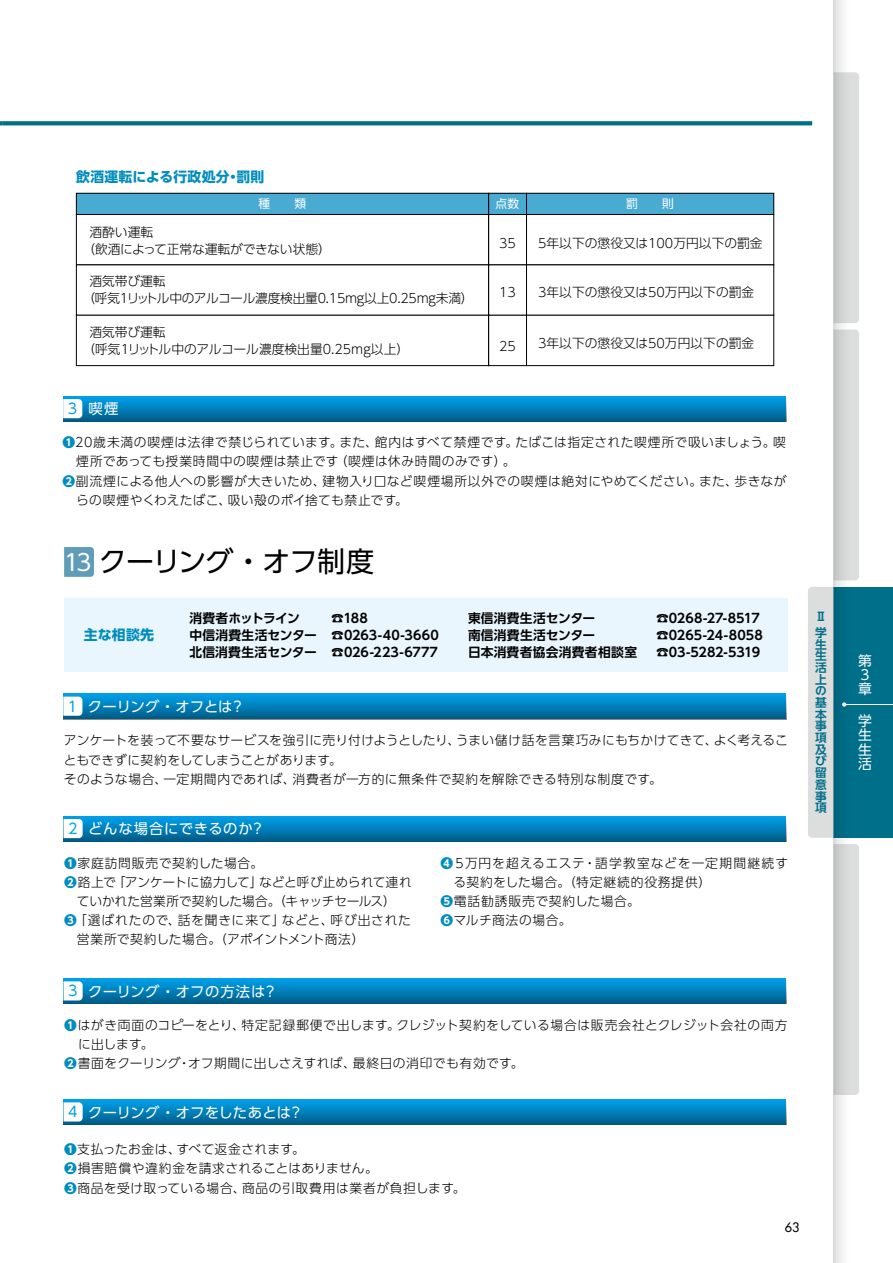
<style>
.page{position:relative;width:893px;height:1263px;background:#fff}
.page>*{position:absolute;margin:0;border:0;box-sizing:border-box;transform-origin:0 0}
.t1{font:28.05px "UD Shin Go Pro";letter-spacing:-.025em;color:#000}
.t2{font:14.4px "UD Shin Go Pro";letter-spacing:.02em;color:#fff}
.t3{font:14.4px "UD Shin Go Pro";letter-spacing:.04em;color:#fff}
.t4{font:14.4px "UD Shin Go Pro";letter-spacing:-.005em;color:#fff}
.t5{font:700 13.8px "UD Shin Go Pro";letter-spacing:.02em;color:#008dbd}
.t6{font:13.8px/14.1px "UD Shin Go NT Pro";color:#fff;text-align:justify}
.t7{font:300 12.75px/19.2px "UD Shin Go Pro";letter-spacing:.04em;color:#000}
.t8{font:300 12.75px/19.2px "UD Shin Go Pro";letter-spacing:.02em;color:#000}
.t9{font:300 12.75px/17px "UD Shin Go Pro";color:#000}
.t10{font:700 12.75px/17px "UD Shin Go Pro De";letter-spacing:.01em;color:#000}
.t11{font:300 12.75px "UD Shin Go Pro";letter-spacing:.06em;color:#000}
.t12{font:300 12.75px "UD Shin Go Pro";letter-spacing:.045em;color:#000}
.t13{font:300 12.75px/17px "UD Shin Go Pro";letter-spacing:-.02em;color:#000}
.t14{font:300 12.75px "UD Shin Go Pro";letter-spacing:-.005em;color:#000}
.t15{font:300 12.75px "UD Shin Go Pro";letter-spacing:-.015em;color:#000}
.t16{font:300 12.75px "UD Shin Go Pro";letter-spacing:.08em;color:#000}
.t17{font:300 12.75px/17px "UD Shin Go Pro";letter-spacing:-.01em;color:#000}
.t18{font:300 12.75px "UD Shin Go Pro";letter-spacing:.055em;color:#000}
.t19{font:700 12.75px "UD Shin Go Pro De";letter-spacing:-.025em;color:#000}
.t20{font:700 12.75px "UD Shin Go Pro De";letter-spacing:-.05em;color:#000}
.t21{font:12.75px "Futura";color:#000}
.t22{font:700 11.7px/11.7px "UD Shin Go NT Pro De";color:#006f8a}
.t23{font:11.7px "UD Shin Go Pro";color:#fff}
.s1{font-family:"UD Shin Go NT Pro";color:#00a0e9}
.s2{font-weight:700;color:#008dbd}
.s3{font-family:"UD Shin Go NT Pro";font-size:22.8px;color:#fff}
</style>
<div class="page">
<svg style="left:2px;top:121px;width:810px;height:4px;background:#0c758f"></svg>
<div style="left:850px;top:72px;width:9px;height:251px;background:#dcdddd"></div>
<div style="left:850px;top:330px;width:9px;height:250px;background:#dcdddd"></div>
<div style="left:850px;top:844px;width:9px;height:251px;background:#dcdddd"></div>
<div style="left:834px;top:587px;width:59px;height:251px;background:#006f8a"></div>
<hr style="left:844px;top:704px;width:49px;height:1px;background:#fff">
<div style="left:808px;top:587px;width:25px;height:251px;background:#dcdddd"></div>
<svg style="left:833px;top:0;width:17px;height:1263px"></svg>
<div style="left:76px;top:193px;width:413px;height:21px;background:#49aad2"></div>
<div style="left:76px;top:193px;width:413px;height:22px;border:1px solid #000"></div>
<div style="left:489px;top:193px;width:37px;height:21px;background:#49aad2"></div>
<div style="left:488px;top:193px;width:39px;height:22px;border:1px solid #000"></div>
<div style="left:526px;top:193px;width:248px;height:21px;background:#49aad2"></div>
<div style="left:526px;top:193px;width:248px;height:22px;border:1px solid #000"></div>
<div style="left:76px;top:214px;width:413px;height:51px;border:1px solid #000"></div>
<div style="left:488px;top:214px;width:39px;height:51px;border:1px solid #000"></div>
<div style="left:526px;top:214px;width:248px;height:51px;border:1px solid #000"></div>
<div style="left:488px;top:265px;width:39px;height:50px;border:1px solid #000"></div>
<div style="left:76px;top:315px;width:413px;height:51px;border:1px solid #000"></div>
<div style="left:488px;top:315px;width:39px;height:51px;border:1px solid #000"></div>
<div style="left:526px;top:315px;width:248px;height:51px;border:1px solid #000"></div>
<div style="left:64px;top:598px;width:723px;height:74px;background:#eaf6fd"></div>
<svg style="left:63px;top:694px;width:723px;height:25px;background:#007eb8"></svg>
<svg style="left:63px;top:697px;width:19px;height:19px"></svg>
<div style="left:63px;top:396px;width:723px;height:26px;background:linear-gradient(to bottom,#00a3ee,#005d89)"></div>
<svg style="left:63px;top:399px;width:19px;height:19px"></svg>
<svg style="left:64px;top:547px;width:30px;height:30px"></svg>
<div style="left:64px;top:978px;width:722px;height:26px;background:linear-gradient(to bottom,#00a3ee,#015e8a)"></div>
<svg style="left:64px;top:981px;width:19px;height:19px"></svg>
<div style="left:64px;top:1099px;width:722px;height:26px;background:linear-gradient(to bottom,#00a3ef,#015e8a)"></div>
<svg style="left:64px;top:1102px;width:19px;height:19px"></svg>
<svg style="left:64px;top:816px;width:722px;height:25px;background:#007fba"></svg>
<svg style="left:64px;top:819px;width:19px;height:19px"></svg>
<p class="t5" style="left:76px;top:166px;width:204px">飲酒運転による行政処分・罰則　</p>
<p class="t23" style="left:259px;top:194px;width:49px">種　　類</p>
<p class="t23" style="left:496px;top:194px;width:25px">点数</p>
<p class="t23" style="left:626px;top:194px;width:49px">罰　　則</p>
<p class="t8" style="left:499px;top:233px;width:18px">35</p>
<p class="t9" style="left:538px;top:235px;width:226px">5年以下の懲役又は100万円以下の罰金</p>
<p class="t8" style="left:499px;top:282px;width:18px">13</p>
<p class="t9" style="left:538px;top:283px;width:218px">3年以下の懲役又は50万円以下の罰金</p>
<p class="t17" style="left:82px;top:223px;width:250px;text-indent:7px">酒酔い運転<br>（飲酒によって正常な運転ができない状態）</p>
<p class="t13" style="left:82px;top:273px;width:393px;text-indent:7px">酒気帯び運転<br>（呼気1リットル中のアルコール濃度検出量0.15mg以上0.25mg未満）</p>
<p class="t9" style="left:82px;top:323px;width:328px;text-indent:7px">酒気帯び運転<br>（呼気1リットル中のアルコール濃度検出量0.25mg以上）</p>
<p class="t8" style="left:499px;top:336px;width:18px">25</p>
<p class="t9" style="left:538px;top:334px;width:218px">3年以下の懲役又は50万円以下の罰金</p>
<p class="t2" style="left:68px;top:397px;width:52px"><span class="s1">3</span> 喫煙</p>
<p class="t7" style="left:62px;top:432px;width:725px"><span class="s2">❶</span>20歳未満の喫煙は法律で禁じられています。また、館内はすべて禁煙です。たばこは指定された喫煙所で吸いましょう。喫</p>
<p class="t12" style="left:76px;top:451px;width:441px">煙所であっても授業時間中の喫煙は禁止です（喫煙は休み時間のみです）。</p>
<p class="t7" style="left:62px;top:471px;width:726px"><span class="s2">❷</span>副流煙による他人への影響が大きいため、建物入り口など喫煙場所以外での喫煙は絶対にやめてください。また、歩きなが</p>
<p class="t8" style="left:76px;top:490px;width:333px">らの喫煙やくわえたばこ、吸い殻のポイ捨ても禁止です。</p>
<h1 class="t1" style="left:64px;top:539px;width:311px"><span class="s3">13</span> クーリング・オフ制度</h1>
<p class="t5" style="left:84px;top:623px;width:72px">主な相談先</p>
<p class="t10" style="left:190px;top:609px;width:251px;text-indent:142px">☎188<br>中信消費生活センター ☎0263-40-3660北信消費生活センター ☎026-223-6777</p>
<p class="t10" style="left:468px;top:609px;width:129px">東信消費生活センター</p>
<p class="t10" style="left:656px;top:609px;width:105px">☎0268-27-8517</p>
<p class="t20" style="left:190px;top:607px;width:112px">消費者ホットライン</p>
<p class="t10" style="left:468px;top:626px;width:129px">南信消費生活センター</p>
<p class="t10" style="left:656px;top:626px;width:108px">☎0265-24-8058</p>
<p class="t10" style="left:468px;top:644px;width:171px">日本消費者協会消費者相談室</p>
<p class="t19" style="left:656px;top:642px;width:106px">☎03-5282-5319</p>
<p class="t4" style="left:68px;top:695px;width:178px"><span class="s1">1</span> クーリング・オフとは？</p>
<p class="t8" style="left:64px;top:730px;width:725px">アンケートを装って不要なサービスを強引に売り付けようとしたり、うまい儲け話を言葉巧みにもちかけてきて、よく考えることもできずに契約をしてしまうことがあります。<br>そのような場合、一定期間内であれば、消費者が一方的に無条件で契約を解除できる特別な制度です。</p>
<p class="t3" style="left:68px;top:817px;width:198px"><span class="s1">2</span> どんな場合にできるのか？</p>
<p class="t18" style="left:64px;top:853px;width:201px"><span class="s2">❶</span>家庭訪問販売で契約した場合。</p>
<p class="t14" style="left:64px;top:872px;width:349px"><span class="s2">❷</span>路上で「アンケートに協力して」などと呼び止められて連れ</p>
<p class="t15" style="left:77px;top:891px;width:321px">ていかれた営業所で契約した場合。（キャッチセールス）</p>
<p class="t11" style="left:64px;top:910px;width:348px"><span class="s2">❸</span>「選ばれたので、話を聞きに来て」などと、呼び出された</p>
<p class="t9" style="left:77px;top:931px;width:289px">営業所で契約した場合。（アポイントメント商法）</p>
<p class="t2" style="left:68px;top:979px;width:211px"><span class="s1">3</span> クーリング・オフの方法は？</p>
<p class="t16" style="left:441px;top:853px;width:349px"><span class="s2">❹</span>５万円を超えるエステ・語学教室などを一定期間継続す</p>
<p class="t11" style="left:453px;top:872px;width:260px">る契約をした場合。（特定継続的役務提供）</p>
<p class="t11" style="left:441px;top:891px;width:201px"><span class="s2">❺</span>電話勧誘販売で契約した場合。</p>
<p class="t12" style="left:441px;top:910px;width:133px"><span class="s2">❻</span>マルチ商法の場合。</p>
<p class="t7" style="left:64px;top:1015px;width:725px"><span class="s2">❶</span>はがき両面のコピーをとり、特定記録郵便で出します。クレジット契約をしている場合は販売会社とクレジット会社の両方</p>
<p class="t8" style="left:78px;top:1034px;width:77px">に出します。</p>
<p class="t8" style="left:64px;top:1053px;width:461px"><span class="s2">❷</span>書面をクーリング・オフ期間に出しさえすれば、最終日の消印でも有効です。</p>
<p class="t2" style="left:68px;top:1100px;width:237px"><span class="s1">4</span> クーリング・オフをしたあとは？</p>
<p class="t7" style="left:64px;top:1139px;width:403px"><span class="s2">❶</span>支払ったお金は、すべて返金されます。<br><span class="s2">❷</span>損害賠償や違約金を請求されることはありません。<br><span class="s2">❸</span>商品を受け取っている場合、商品の引取費用は業者が負担します。</p>
<p class="t21" style="left:785px;top:1218px;width:16px">63</p>
<p class="t22" style="left:815px;top:609px;width:13px;line-height:15.3px">Ⅱ学</p>
<p class="t22" style="left:815px;top:638px;width:13px;text-align:justify">生生活上の基本事項及び留意事項</p>
<p class="t6" style="left:858px;top:653px;width:15px;text-align:left">第<br>3章</p>
<p class="t6" style="left:858px;top:714px;width:15px">学生生活</p>
</div>
